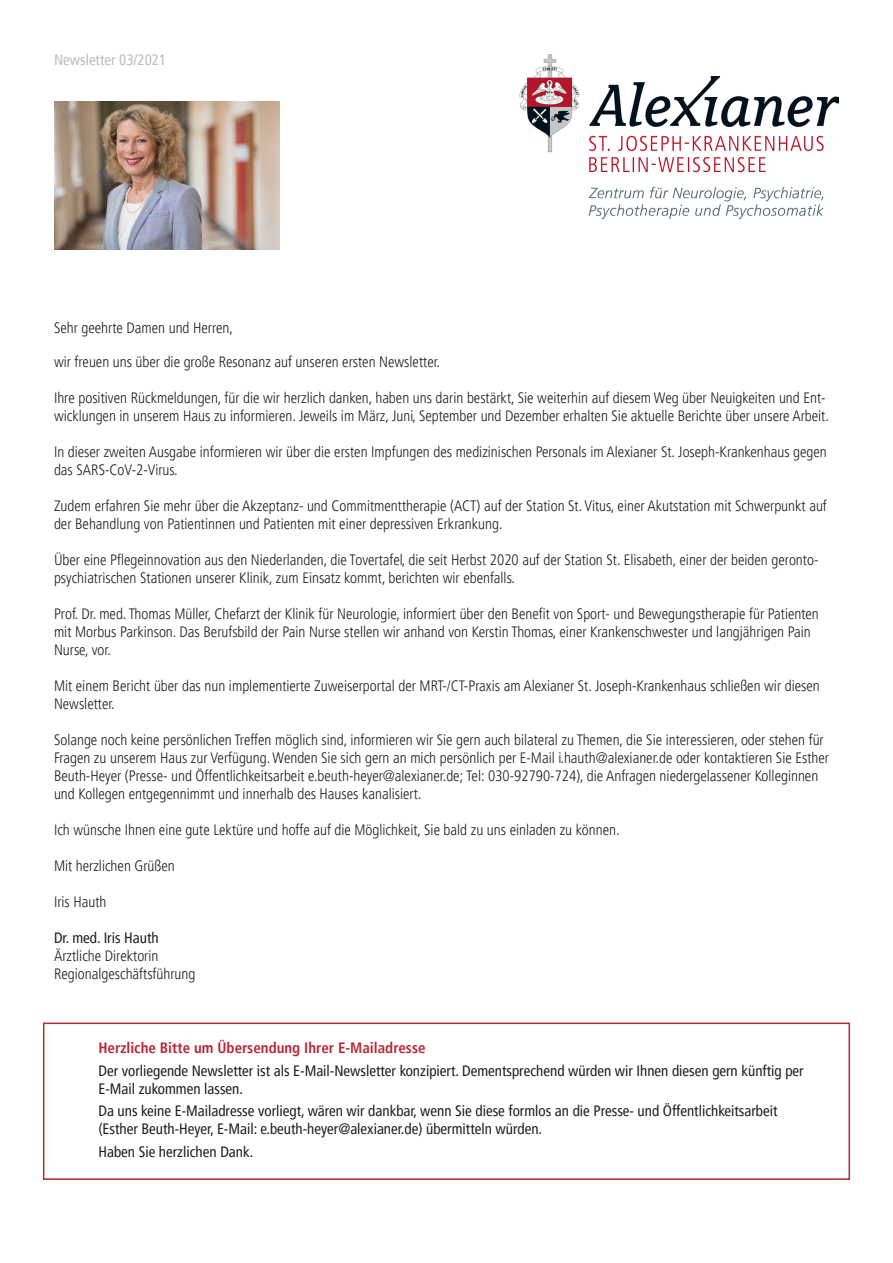
<style>
.page{position:relative;width:893px;height:1263px;background:#fff}
.page>*{position:absolute;margin:0;border:0;box-sizing:border-box;transform-origin:0 0}
.t1{font:300 condensed 15px/18px "Frutiger LT Pro";color:#231f20}
.t2{font:condensed 15px/18px "Frutiger LT Pro";color:#231f20}
.t3{font:700 condensed 15px "Frutiger LT Pro";color:#b72837}
.t4{font:condensed 15px "Frutiger LT Pro";color:#bcbdc0}
.s1{font-weight:400}
</style>
<div class="page">
<img style="left:54px;top:101px;width:225px;height:148px">
<img style="left:519px;top:54px;width:320px;height:164px">
<div style="left:43px;top:1022px;width:807px;height:158px;border:2px solid #b72837"></div>
<p class="t4" style="left:54px;top:51px;width:114px">Newsletter 03/2021</p>
<p class="t1" style="left:54px;top:319px;width:181px">Sehr geehrte Damen und Herren,</p>
<p class="t1" style="left:54px;top:353px;width:388px">wir freuen uns über die große Resonanz auf unseren ersten Newsletter.</p>
<p class="t1" style="left:54px;top:389px;width:776px">Ihre positiven Rückmeldungen, für die wir herzlich danken, haben uns darin bestärkt, Sie weiterhin auf diesem Weg über Neuigkeiten und Ent&shy;wicklungen in unserem Haus zu informieren. Jeweils im März, Juni, September und Dezember erhalten Sie aktuelle Berichte über unsere Arbeit.</p>
<p class="t1" style="left:54px;top:443px;width:774px">In dieser zweiten Ausgabe informieren wir über die ersten Impfungen des medizinischen Personals im Alexianer St. Joseph-Krankenhaus gegen das SARS-CoV-2-Virus.</p>
<p class="t1" style="left:54px;top:497px;width:774px">Zudem erfahren Sie mehr über die Akzeptanz- und Commitmenttherapie (ACT) auf der Station St. Vitus, einer Akutstation mit Schwerpunkt auf der Behandlung von Patientinnen und Patienten mit einer depressiven Erkrankung.</p>
<p class="t1" style="left:54px;top:551px;width:766px">Über eine Pflegeinnovation aus den Niederlanden, die Tovertafel, die seit Herbst 2020 auf der Station St. Elisabeth, einer der beiden geronto&shy;psychiatrischen Stationen unserer Klinik, zum Einsatz kommt, berichten wir ebenfalls.</p>
<p class="t1" style="left:54px;top:605px;width:766px">Prof. Dr. med. Thomas Müller, Chefarzt der Klinik für Neurologie, informiert über den Benefit von Sport- und Bewegungstherapie für Patienten mit Morbus Parkinson. Das Berufsbild der Pain Nurse stellen wir anhand von Kerstin Thomas, einer Krankenschwester und langjährigen Pain<br>Nurse, vor.</p>
<p class="t1" style="left:54px;top:677px;width:767px">Mit einem Bericht über das nun implementierte Zuweiserportal der MRT-/CT-Praxis am Alexianer St. Joseph-Krankenhaus schließen wir diesen<br>Newsletter.</p>
<p class="t1" style="left:54px;top:731px;width:776px">Solange noch keine persönlichen Treffen möglich sind, informieren wir Sie gern auch bilateral zu Themen, die Sie interessieren, oder stehen für Fragen zu unserem Haus zur Verfügung. Wenden Sie sich gern an mich persönlich per E-Mail i.hauth@alexianer.de oder kontaktieren Sie Esther Beuth-Heyer (Presse- und Öffentlichkeitsarbeit e.beuth-heyer@alexianer.de; Tel: 030-92790-724), die Anfragen niedergelassener Kolleginnen und Kollegen entgegennimmt und innerhalb des Hauses kanalisiert.</p>
<p class="t1" style="left:54px;top:821px;width:567px">Ich wünsche Ihnen eine gute Lektüre und hoffe auf die Möglichkeit, Sie bald zu uns einladen zu können.</p>
<p class="t1" style="left:54px;top:857px;width:122px">Mit herzlichen Grüßen</p>
<p class="t1" style="left:54px;top:893px;width:54px">Iris Hauth</p>
<p class="t1" style="left:54px;top:929px;width:143px"><span class="s1">Dr. med. Iris Hauth<br></span>Ärztliche Direktorin<br>Regionalgeschäftsführung</p>
<p class="t3" style="left:98px;top:1039px;width:329px">Herzliche Bitte um Übersendung Ihrer E-Mailadresse</p>
<p class="t2" style="left:98px;top:1062px;width:707px">Der vorliegende Newsletter ist als E-Mail-Newsletter konzipiert. Dementsprechend würden wir Ihnen diesen gern künftig per<br>E-Mail zukommen lassen.</p>
<p class="t2" style="left:98px;top:1102px;width:681px">Da uns keine E-Mailadresse vorliegt, wären wir dankbar, wenn Sie diese formlos an die Presse- und Öffentlichkeitsarbeit (Esther Beuth-Heyer, E-Mail: e.beuth-heyer@alexianer.de) übermitteln würden.</p>
<p class="t2" style="left:98px;top:1143px;width:156px">Haben Sie herzlichen Dank.</p>
</div>
